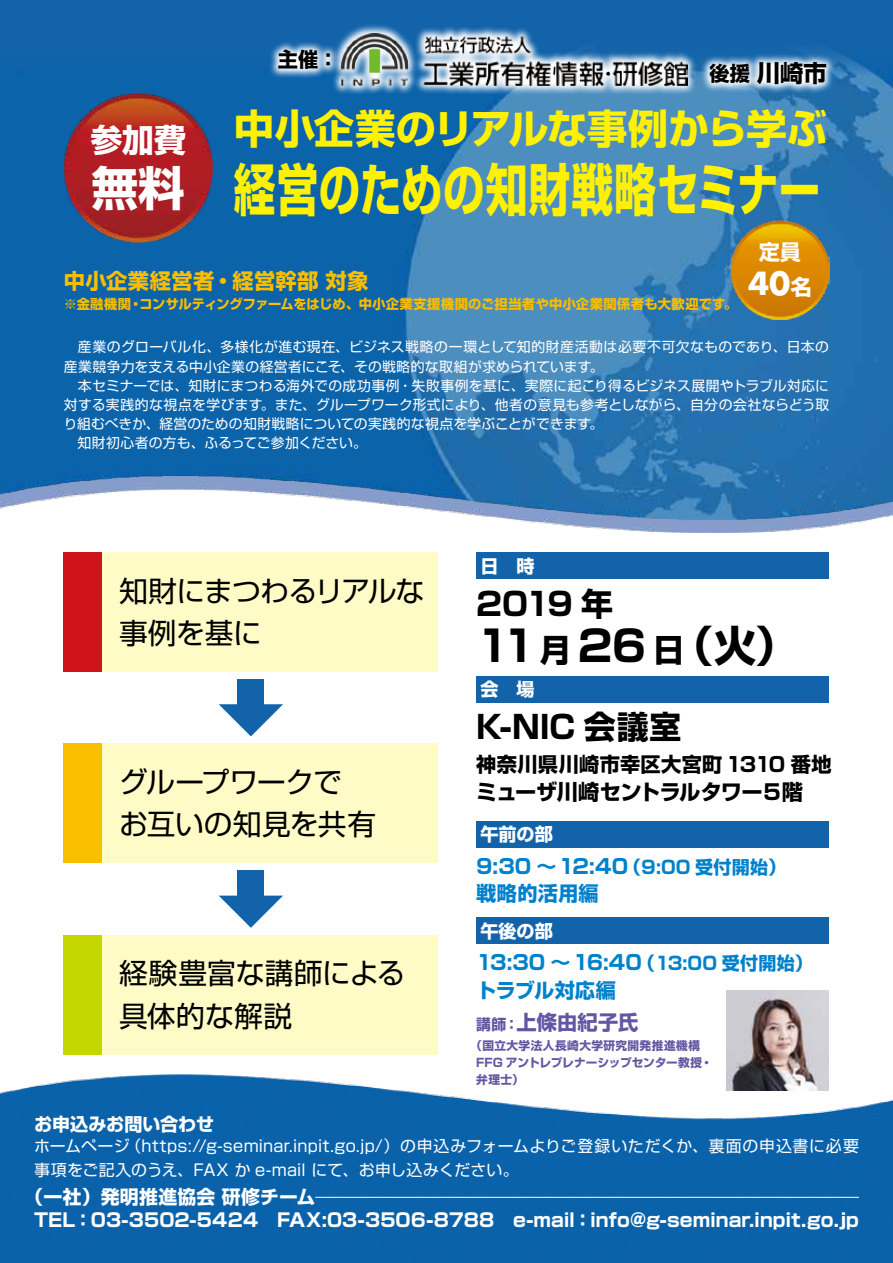
<style>
.page{position:relative;width:893px;height:1263px;background:#fff}
.page>*{position:absolute;margin:0;border:0;box-sizing:border-box;transform-origin:0 0}
.t1{font:700 56.4px "Shin Go Pr 5";letter-spacing:.015em;color:#fff100;scale:.74 1}
.t2{font:700 46.8px "Shin Go Pr 5";color:#fff}
.t3{font:700 42.45px "Shin Go Pr 5";color:#000}
.t4{font:700 40.35px "Shin Go Pr 5";letter-spacing:-.01em;color:#fff100}
.t5{font:700 31.95px "Shin Go Pr 5";letter-spacing:-.01em;color:#000}
.t6{font:700 31.95px "Shin Go Pr 5";color:#fff}
.t7{font:700 31.05px "Futura";color:#fff}
.t8{font:28.65px/42.5px "Shin Go Pr 5";letter-spacing:-.01em;color:#000}
.t9{font:700 23.4px "Shin Go Pr 5";color:#000}
.t10{font:700 21.3px "Shin Go Pr 5";letter-spacing:-.035em;color:#000}
.t11{font:700 21.3px "Shin Go Pr 5";letter-spacing:.02em;color:#fabe00}
.t12{font:700 21.15px/35.4px "Shin Go Pr 5";color:#fff}
.t13{font:700 20.25px/27.6px "Shin Go Pr 5";color:#0081cc}
.t14{font:700 20.25px "Shin Go Pr 5";letter-spacing:.01em;color:#000}
.t15{font:700 20.25px "Shin Go Pr 5";letter-spacing:.01em;color:#6356a3}
.t16{font:700 18.9px "Shin Go Pr 5";letter-spacing:.015em;color:#fff}
.t17{font:700 18.6px "Shin Go Pr 5";letter-spacing:.005em;color:#fff}
.t18{font:700 18px "Shin Go Pr 5";color:#fff}
.t19{font:700 18px "Shin Go Pr 5";letter-spacing:.005em;color:#0081cc}
.t20{font:15.9px/23.4px "Shin Go Pr 5";letter-spacing:.015em;color:#fff}
.t21{font:700 14.85px "Shin Go Pr 5";color:#6356a3}
.t22{font:13.8px/19.2px "Shin Go Pr 5";letter-spacing:.02em;color:#fff}
.t23{font:700 13.35px "Shin Go Pr 5";letter-spacing:.015em;color:#fabe00}
.t24{font:700 11.7px/17px "Shin Go Pr 5";letter-spacing:.025em;color:#6356a3}
.s1{font-size:31.95px}
</style>
<div class="page">
<div style="left:0;top:0;width:893px;height:157px;background:#1363aa"></div>
<img style="left:515px;top:520px;width:356px;height:13px">
<img style="left:0;top:52px;width:893px;height:468px">
<img style="left:0;top:1074px;width:893px;height:189px">
<svg style="left:269px;top:25px;width:428px;height:70px"></svg>
<img style="left:342px;top:34px;width:345px;height:52px">
<svg style="left:700px;top:53px;width:136px;height:41px;background:#9cbeda"></svg>
<img style="left:64px;top:94px;width:149px;height:148px">
<img style="left:731px;top:221px;width:98px;height:98px">
<hr style="left:315px;top:1197px;width:544px;height:1px;background:#fff">
<div style="left:476px;top:552px;width:353px;height:27px;background:#1363aa"></div>
<div style="left:476px;top:676px;width:353px;height:26px;background:#1363aa"></div>
<div style="left:476px;top:821px;width:353px;height:26px;background:#1363aa"></div>
<div style="left:476px;top:917px;width:353px;height:27px;background:#1363aa"></div>
<img style="left:727px;top:991px;width:102px;height:99px">
<div style="left:64px;top:552px;width:374px;height:119px;background:#fffbc7"></div>
<div style="left:64px;top:552px;width:38px;height:119px;background:#d0121b"></div>
<div style="left:64px;top:744px;width:374px;height:119px;background:#fffbc7"></div>
<div style="left:64px;top:744px;width:38px;height:119px;background:#fabe00"></div>
<div style="left:64px;top:935px;width:374px;height:119px;background:#fffbc7"></div>
<div style="left:64px;top:935px;width:38px;height:119px;background:#c4d700"></div>
<div style="left:238px;top:870px;width:26px;height:30px;background:#1363aa"></div>
<svg style="left:219px;top:896px;width:64px;height:32px"></svg>
<div style="left:238px;top:679px;width:26px;height:29px;background:#1363aa"></div>
<svg style="left:219px;top:704px;width:64px;height:32px"></svg>
<h3 class="t6" style="left:90px;top:115px;width:97px">参加費</h3>
<h2 class="t2" style="left:91px;top:151px;width:95px">無料</h2>
<h3 class="t14" style="left:278px;top:43px;width:62px">主催：</h3>
<h3 class="t4" style="left:234px;top:97px;width:595px">中小企業のリアルな事例から学ぶ</h3>
<h1 class="t1" style="left:234px;top:145px;width:794px">経営のための知財戦略セミナー</h1>
<h3 class="t9" style="left:757px;top:55px;width:72px">川崎市</h3>
<h3 class="t14" style="left:710px;top:57px;width:42px">後援</h3>
<h3 class="t12" style="left:791px;top:233px;width:23px;text-indent:-32px">定員名</h3>
<h3 class="t11" style="left:64px;top:264px;width:306px">中小企業経営者・経営幹部対象</h3>
<p class="t23" style="left:140px;top:294px;width:599px">コンサルティングファームをはじめ、中小企業支援機関のご担当者や中小企業関係者も大歓迎です。</p>
<h3 class="t7" style="left:748px;top:262px;width:44px">40</h3>
<p class="t23" style="left:64px;top:294px;width:80px">※金融機関・</p>
<p class="t22" style="left:64px;top:336px;width:767px">　産業のグローバル化、多様化が進む現在、ビジネス戦略の一環として知的財産活動は必要不可欠なものであり、日本の産業競争力を支える中小企業の経営者にこそ、その戦略的な取組が求められています。<br>　本セミナーでは、知財にまつわる海外での成功事例・失敗事例を基に、実際に起こり得るビジネス展開やトラブル対応に対する実践的な視点を学びます。また、グループワーク形式により、他者の意見も参考としながら、自分の会社ならどう取り組むべきか、経営のための知財戦略についての実践的な視点を学ぶことができます。<br>　知財初心者の方も、ふるってご参加ください。</p>
<h3 class="t8" style="left:119px;top:567px;width:306px">知財にまつわるリアルな事例を基に</h3>
<h3 class="t8" style="left:119px;top:758px;width:259px">グループワークでお互いの知見を共有</h3>
<h3 class="t8" style="left:119px;top:949px;width:288px">経験豊富な講師による具体的な解説</h3>
<h3 class="t18" style="left:480px;top:551px;width:56px">日　時</h3>
<h3 class="t5" style="left:476px;top:578px;width:138px">2019 年</h3>
<h3 class="t3" style="left:578px;top:612px;width:222px">26 （<span class="s1">日</span> 火(</h3>
<h3 class="t3" style="left:476px;top:612px;width:62px">11</h3>
<h3 class="t5" style="left:539px;top:625px;width:33px">月</h3>
<h3 class="t18" style="left:480px;top:675px;width:56px">会　場</h3>
<h3 class="t5" style="left:476px;top:701px;width:207px">K-NIC 会議室</h3>
<h3 class="t14" style="left:476px;top:748px;width:357px">神奈川県川崎市幸区大宮町 1310 番地</h3>
<h3 class="t10" style="left:476px;top:775px;width:328px">ミューザ川崎セントラルタワー５階</h3>
<h3 class="t18" style="left:480px;top:820px;width:74px">午前の部</h3>
<h3 class="t13" style="left:476px;top:851px;width:153px">9:30 ～12:40戦略的活用編</h3>
<h3 class="t19" style="left:623px;top:852px;width:165px">（9:00 受付開始(</h3>
<h3 class="t18" style="left:480px;top:916px;width:74px">午後の部</h3>
<h3 class="t13" style="left:476px;top:947px;width:167px">13:30 ～16:40トラブル対応編</h3>
<h3 class="t15" style="left:516px;top:1006px;width:123px">上條由紀子氏</h3>
<h3 class="t19" style="left:637px;top:949px;width:177px">（13:00 受付開始(</h3>
<p class="t21" style="left:476px;top:1012px;width:32px">講師</p>
<p class="t24" style="left:476px;top:1036px;width:238px;text-indent:-6px">（国立大学法人長崎大学研究開発推進機構<br>FFG アントレプレナーシップセンター教授・弁理士(</p>
<p class="t21" style="left:504px;top:1012px;width:16px">：</p>
<h3 class="t18" style="left:34px;top:1109px;width:182px">お申込みお問い合わせ</h3>
<p class="t20" style="left:125px;top:1133px;width:735px">（https://g-seminar.inpit.go j p. ）/ の申込みフォームよりご登録いただくか、裏面の申込書に必要</p>
<p class="t20" style="left:34px;top:1133px;width:486px">ホームページ<br>事項をご記入のうえ、FAX か e-mail にて、お申し込みください。</p>
<h3 class="t16" style="left:25px;top:1181px;width:292px">（一社）発明推進協会研修チーム</h3>
<h3 class="t17" style="left:34px;top:1205px;width:826px">TEL：03-3502-5424　FAX:03-3506-8788　e-mail：info@g-seminar.inpit.go.jp</h3>
</div>
